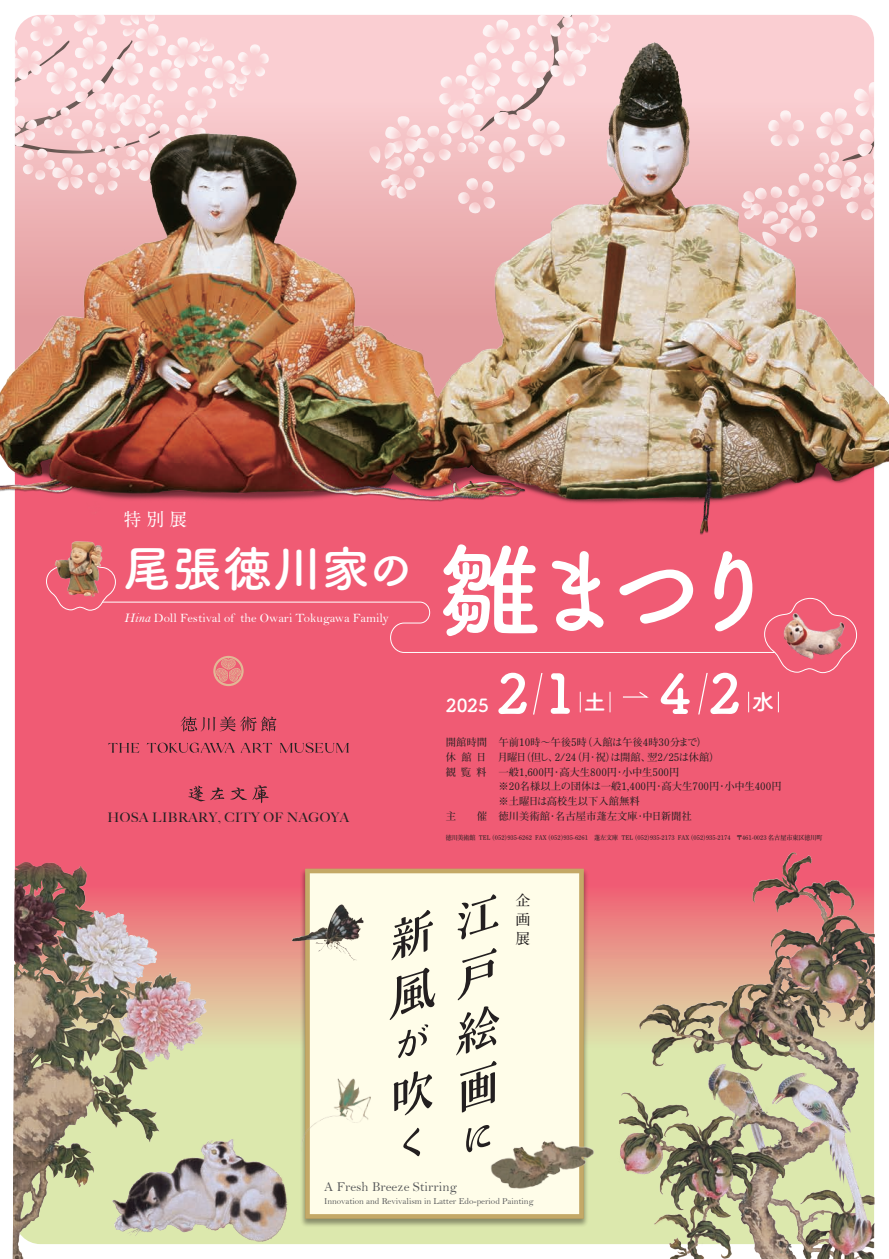
<style>
.page{position:relative;width:889px;height:1259px;background:#fff}
.page>*{position:absolute;margin:0;border:0;box-sizing:border-box;transform-origin:0 0}
.t1{font:93.45px "Tsuku B Rd Gothic Std B";color:#fff}
.t2{font:54px "Tsuku B Rd Gothic Std B";color:#fff}
.t3{font:49.2px "Tsuku B Rd Gothic Std B";letter-spacing:.01em;color:#fff}
.t4{font:22.5px "Tsuku B Rd Gothic Std B";color:#fff}
.t5{font:18px "Tsuku B Rd Gothic Std B";color:#fff}
.t6{font:700 18px "A1 Mincho Std";color:#fff}
.t7{font:700 15px/19.2px "A1 Mincho Std";color:#231f20;text-align:justify}
.t8{font:13.5px "Bell";color:#57585a}
.t9{font:500 13.2px "Big Caslon";letter-spacing:.035em;color:#262122}
.t10{font:12.75px "Bell";color:#fff}
.t11{font:700 10.35px "Futo Min A101 Pro";color:#231f20}
.t12{font:9px "Bell";color:#57585a}
.t13{font:6.3px "Shuei Min Pr 6 M";color:#231f20;scale:.95 1}
.s1{font-size:45.75px}
.s2{font-family:"Bell MT Italic";font-size:13.35px}
.s3{font-size:104.4px}
</style>
<div class="page">
<img style="left:0;top:15px;width:889px;height:1244px">
<h3 class="t6" style="left:123px;top:504px;width:66px">特別展</h3>
<h3 class="t3" style="left:123px;top:531px;width:291px">尾張徳川家<span class="s1">の</span></h3>
<p class="t10" style="left:124px;top:610px;width:266px"><span class="s2">Hina</span> Doll Festival of the Owari Tokugawa Family</p>
<p class="t9" style="left:107px;top:806px;width:243px">HOSA LIBRARY, CITY OF NAGOYA</p>
<h1 class="t1" style="left:439px;top:517px;width:342px"><span class="s3">雛</span>まつり</h1>
<h3 class="t5" style="left:446px;top:691px;width:45px">2025</h3>
<h2 class="t2" style="left:496px;top:651px;width:81px">2 1</h2>
<h3 class="t4" style="left:583px;top:684px;width:24px">土</h3>
<h2 class="t2" style="left:658px;top:651px;width:84px">4 2</h2>
<h3 class="t4" style="left:752px;top:684px;width:24px">水</h3>
<p class="t11" style="left:446px;top:734px;width:263px">開館時間 午前10時～午後5時（入館は午後4時30分まで）</p>
<p class="t11" style="left:446px;top:749px;width:275px">休館日 月曜日（但し、2/24（月･祝）は開館、翌2/25は休館）</p>
<p class="t11" style="left:446px;top:763px;width:235px">観覧料 一般1,600円・高大生800円・小中生500円</p>
<p class="t11" style="left:498px;top:778px;width:285px">※20名様以上の団体は一般1,400円・高大生700円・小中生400円</p>
<p class="t11" style="left:498px;top:793px;width:143px">※土曜日は高校生以下入館無料</p>
<p class="t11" style="left:446px;top:808px;width:247px">主　　催 徳川美術館・名古屋市蓬左文庫･中日新聞社</p>
<p class="t13" style="left:446px;top:832px;width:398px">徳川美術館 TEL (052)935-6262 FAX (052)935-6261　蓬左文庫 TEL (052)935-2173 FAX (052)935-2174　〒461-0023 名古屋市東区徳川町</p>
<h3 class="t7" style="left:515px;top:888px;width:16px">企画展</h3>
<h3 class="t8" style="left:324px;top:1179px;width:134px">A Fresh Breeze Stirring</h3>
<p class="t12" style="left:324px;top:1195px;width:211px">Innovation and Revivalism in Latter Edo-period Painting</p>
</div>
